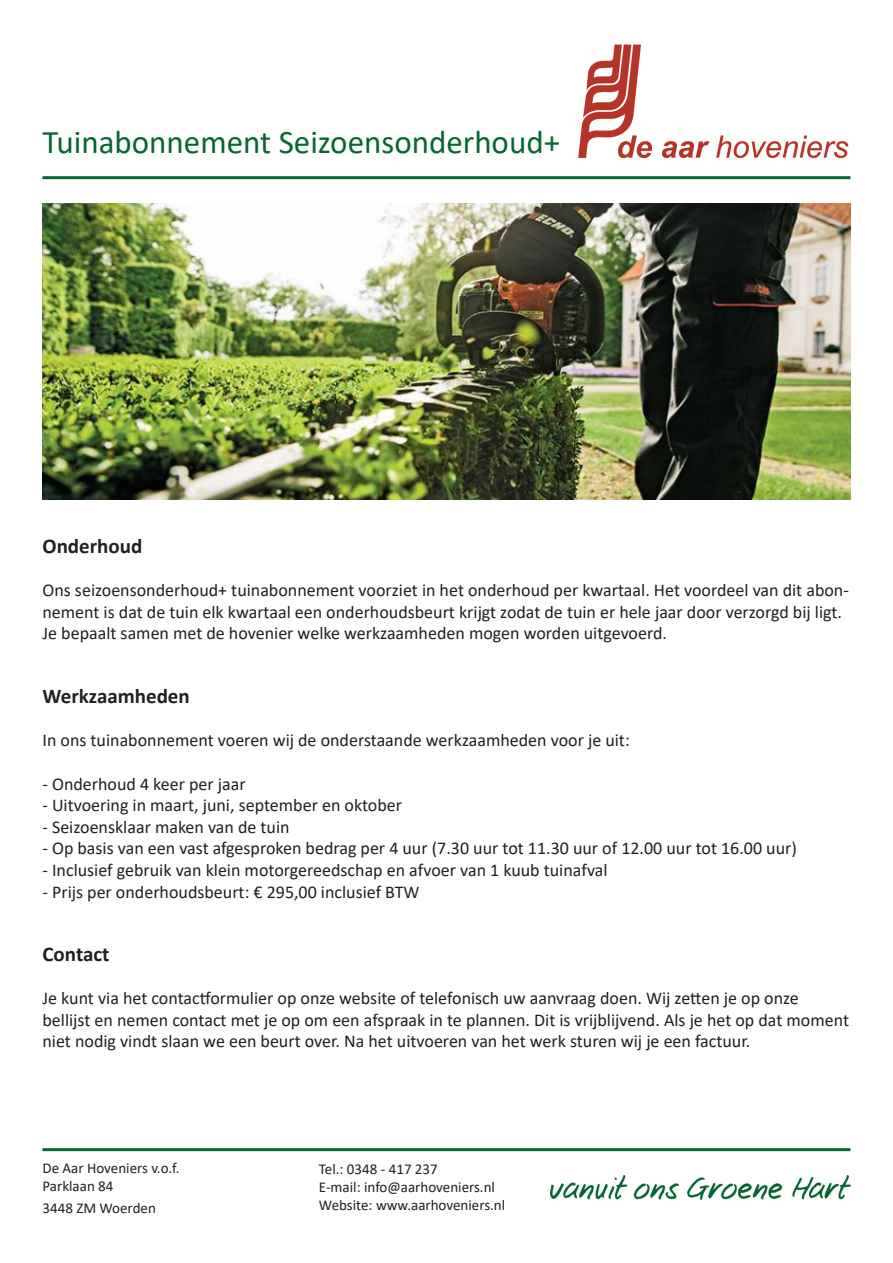
<style>
.page{position:relative;width:893px;height:1263px;background:#fff}
.page>*{position:absolute;margin:0;border:0;box-sizing:border-box;transform-origin:0 0}
.t1{font:33px "Calibri";color:#056633}
.t2{font:700 21px "Calibri";color:#231f20}
.t3{font:18px/21.6px "Calibri";color:#231f20}
.t4{font:15px "Calibri";color:#231f20}
</style>
<div class="page">
<img style="left:578px;top:44px;width:271px;height:115px">
<hr style="left:43px;top:176px;width:807px;height:3px;background:#056633">
<hr style="left:43px;top:1148px;width:807px;height:3px;background:#056633">
<img style="left:551px;top:1175px;width:299px;height:24px">
<img style="left:43px;top:203px;width:807px;height:297px">
<p class="t1" style="left:43px;top:119px;width:519px">Tuinabonnement Seizoensonderhoud+</p>
<p class="t2" style="left:43px;top:531px;width:101px">Onderhoud</p>
<p class="t3" style="left:43px;top:579px;width:808px">Ons seizoensonderhoud+ tuinabonnement voorziet in het onderhoud per kwartaal. Het voordeel van dit abon&shy;nement is dat de tuin elk kwartaal een onderhoudsbeurt krijgt zodat de tuin er hele jaar door verzorgd bij ligt.<br>Je bepaalt samen met de hovenier welke werkzaamheden mogen worden uitgevoerd.</p>
<p class="t2" style="left:43px;top:681px;width:149px">Werkzaamheden</p>
<p class="t3" style="left:43px;top:729px;width:589px">In ons tuinabonnement voeren wij de onderstaande werkzaamheden voor je uit:</p>
<p class="t3" style="left:43px;top:772px;width:205px">- Onderhoud 4 keer per jaar</p>
<p class="t3" style="left:43px;top:794px;width:361px">- Uitvoering in maart, juni, september en oktober</p>
<p class="t3" style="left:43px;top:815px;width:249px">- Seizoensklaar maken van de tuin</p>
<p class="t3" style="left:43px;top:837px;width:756px">- Op basis van een vast afgesproken bedrag per 4 uur (7.30 uur tot 11.30 uur of 12.00 uur tot 16.00 uur)</p>
<p class="t3" style="left:43px;top:859px;width:567px">- Inclusief gebruik van klein motorgereedschap en afvoer van 1 kuub tuinafval</p>
<p class="t3" style="left:43px;top:880px;width:378px">- Prijs per onderhoudsbeurt: € 295,00 inclusief BTW</p>
<p class="t2" style="left:43px;top:939px;width:68px">Contact</p>
<p class="t3" style="left:43px;top:987px;width:808px">Je kunt via het contactformulier op onze website of telefonisch uw aanvraag doen. Wij zetten je op onze bellijst en nemen contact met je op om een afspraak in te plannen. Dit is vrijblijvend. Als je het op dat moment niet nodig vindt slaan we een beurt over. Na het uitvoeren van het werk sturen wij je een factuur.</p>
<p class="t4" style="left:43px;top:1157px;width:138px">De Aar Hoveniers v.o.f.</p>
<p class="t4" style="left:43px;top:1175px;width:72px">Parklaan 84</p>
<p class="t4" style="left:43px;top:1197px;width:115px">3448 ZM Woerden</p>
<p class="t4" style="left:319px;top:1158px;width:120px">Tel.: 0348 - 417 237</p>
<p class="t4" style="left:319px;top:1176px;width:178px">E-mail: info@aarhoveniers.nl</p>
<p class="t4" style="left:319px;top:1194px;width:188px">Website: www.aarhoveniers.nl</p>
</div>
